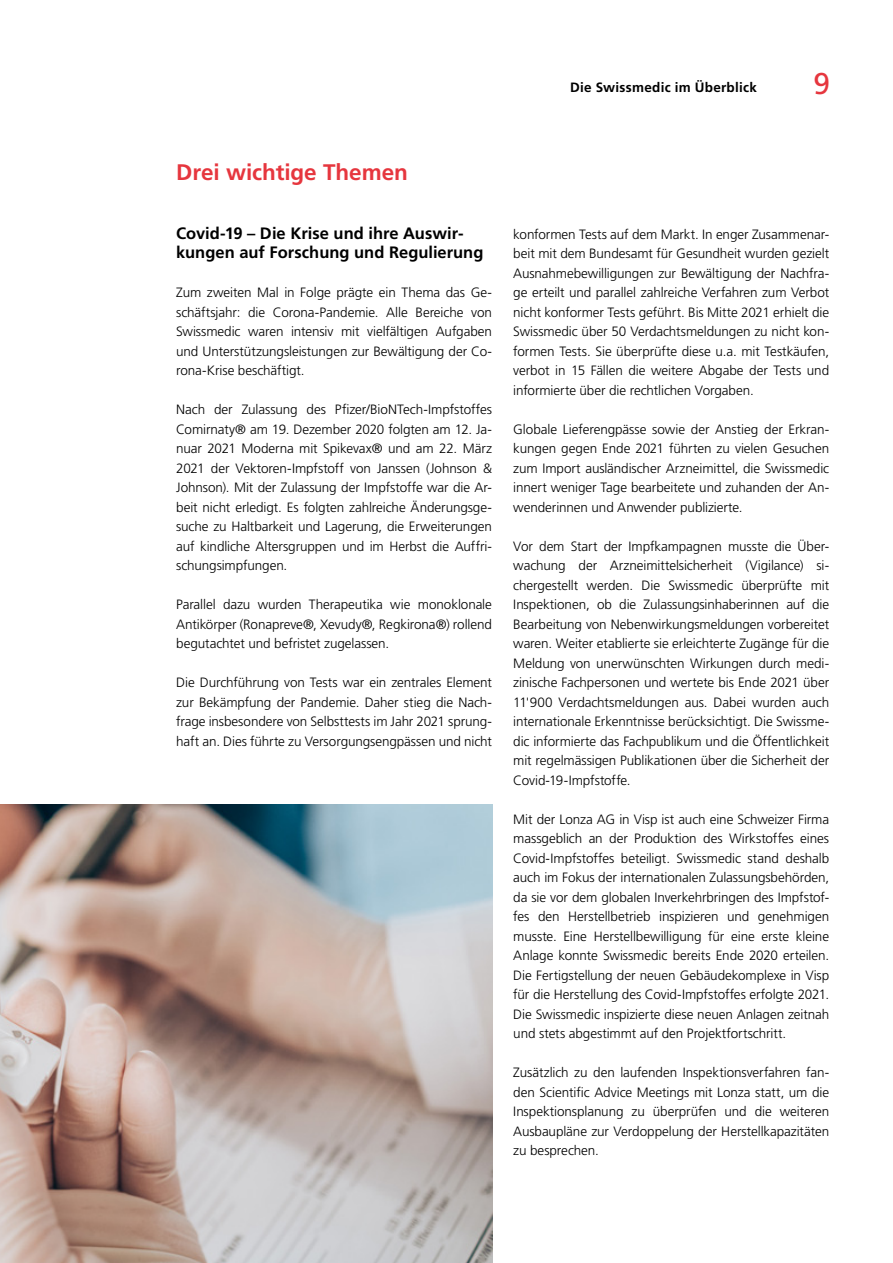
<style>
.page{position:relative;width:893px;height:1263px;background:#fff}
.page>*{position:absolute;margin:0;border:0;box-sizing:border-box;transform-origin:0 0}
.t1{font:30px "Frutiger LT Std";color:#e6363e}
.Untertitel{font:700 22.5px "Frutiger LT Std";color:#e6363e}
.Untertitel_2{font:700 16.5px/19.5px "Frutiger LT Std";color:#000}
.Grundtext{font:300 13.5px/19.5px "Frutiger LT Std";letter-spacing:-.005em;color:#000;text-align:justify}
.t2{font:700 13.5px "Frutiger LT Std";letter-spacing:.02em;color:#000}
</style>
<div class="page">
<img style="left:0;top:804px;width:492px;height:459px">
<p class="t2" style="left:570px;top:80px;width:188px">Die Swissmedic im Überblick</p>
<h1 class="t1" style="left:814px;top:66px;width:18px">9</h1>
<p class="Untertitel" style="left:176px;top:159px;width:233px">Drei wichtige Themen</p>
<p class="Untertitel_2" style="left:176px;top:223px;width:309px">Covid-19 – Die Krise und ihre Auswir&shy;kungen auf Forschung und Regulierung</p>
<p class="Grundtext" style="left:176px;top:283px;width:317px">Zum zweiten Mal in Folge prägte ein Thema das Ge&shy;schäftsjahr: die Corona-Pandemie. Alle Bereiche von Swissmedic waren intensiv mit vielfältigen Aufgaben und Unterstützungsleistungen zur Bewältigung der Co&shy;rona-Krise beschäftigt.</p>
<p class="Grundtext" style="left:176px;top:400px;width:317px">Nach der Zulassung des Pfizer/BioNTech-Impfstoffes Comirnaty® am 19. Dezember 2020 folgten am 12. Ja&shy;nuar 2021 Moderna mit Spikevax® und am 22. März 2021 der Vektoren-Impfstoff von Janssen (Johnson &amp; Johnson). Mit der Zulassung der Impfstoffe war die Ar&shy;beit nicht erledigt. Es folgten zahlreiche Änderungsge&shy;suche zu Haltbarkeit und Lagerung, die Erweiterungen auf kindliche Altersgruppen und im Herbst die Auffri&shy;schungsimpfungen.</p>
<p class="Grundtext" style="left:176px;top:595px;width:317px">Parallel dazu wurden Therapeutika wie monoklonale Antikörper (Ronapreve®, Xevudy®, Regkirona®) rollend begutachtet und befristet zugelassen.</p>
<p class="Grundtext" style="left:176px;top:673px;width:317px">Die Durchführung von Tests war ein zentrales Element zur Bekämpfung der Pandemie. Daher stieg die Nach&shy;frage insbesondere von Selbsttests im Jahr 2021 sprung&shy;haft an. Dies führte zu Versorgungsengpässen und nicht</p>
<p class="Grundtext" style="left:513px;top:225px;width:317px">konformen Tests auf dem Markt. In enger Zusammenar&shy;beit mit dem Bundesamt für Gesundheit wurden gezielt Ausnahmebewilligungen zur Bewältigung der Nachfra&shy;ge erteilt und parallel zahlreiche Verfahren zum Verbot nicht konformer Tests geführt. Bis Mitte 2021 erhielt die Swissmedic über 50 Verdachtsmeldungen zu nicht kon&shy;formen Tests. Sie überprüfte diese u.a. mit Testkäufen, verbot in 15 Fällen die weitere Abgabe der Tests und informierte über die rechtlichen Vorgaben.</p>
<p class="Grundtext" style="left:513px;top:420px;width:317px">Globale Lieferengpässe sowie der Anstieg der Erkran&shy;kungen gegen Ende 2021 führten zu vielen Gesuchen zum Import ausländischer Arzneimittel, die Swissmedic innert weniger Tage bearbeitete und zuhanden der An&shy;wenderinnen und Anwender publizierte.</p>
<p class="Grundtext" style="left:513px;top:537px;width:317px">Vor dem Start der Impfkampagnen musste die Über&shy;wachung der Arzneimittelsicherheit (Vigilance) si&shy;chergestellt werden. Die Swissmedic überprüfte mit Inspektionen, ob die Zulassungsinhaberinnen auf die Bearbeitung von Nebenwirkungsmeldungen vorbereitet waren. Weiter etablierte sie erleichterte Zugänge für die Meldung von unerwünschten Wirkungen durch medi&shy;zinische Fachpersonen und wertete bis Ende 2021 über 11'900 Verdachtsmeldungen aus. Dabei wurden auch internationale Erkenntnisse berücksichtigt. Die Swissme&shy;dic informierte das Fachpublikum und die Öffentlichkeit mit regelmässigen Publikationen über die Sicherheit der Covid-19-Impfstoffe.</p>
<p class="Grundtext" style="left:513px;top:810px;width:317px">Mit der Lonza AG in Visp ist auch eine Schweizer Firma massgeblich an der Produktion des Wirkstoffes eines Covid-Impfstoffes beteiligt. Swissmedic stand deshalb auch im Fokus der internationalen Zulassungsbehörden, da sie vor dem globalen Inverkehrbringen des Impfstof&shy;fes den Herstellbetrieb inspizieren und genehmigen musste. Eine Herstellbewilligung für eine erste kleine Anlage konnte Swissmedic bereits Ende 2020 erteilen.<br>Die Fertigstellung der neuen Gebäudekomplexe in Visp für die Herstellung des Covid-Impfstoffes erfolgte 2021.<br>Die Swissmedic inspizierte diese neuen Anlagen zeitnah und stets abgestimmt auf den Projektfortschritt.</p>
<p class="Grundtext" style="left:513px;top:1063px;width:317px">Zusätzlich zu den laufenden Inspektionsverfahren fan&shy;den Scientific Advice Meetings mit Lonza statt, um die Inspektionsplanung zu überprüfen und die weiteren Ausbaupläne zur Verdoppelung der Herstellkapazitäten zu besprechen.</p>
</div>
